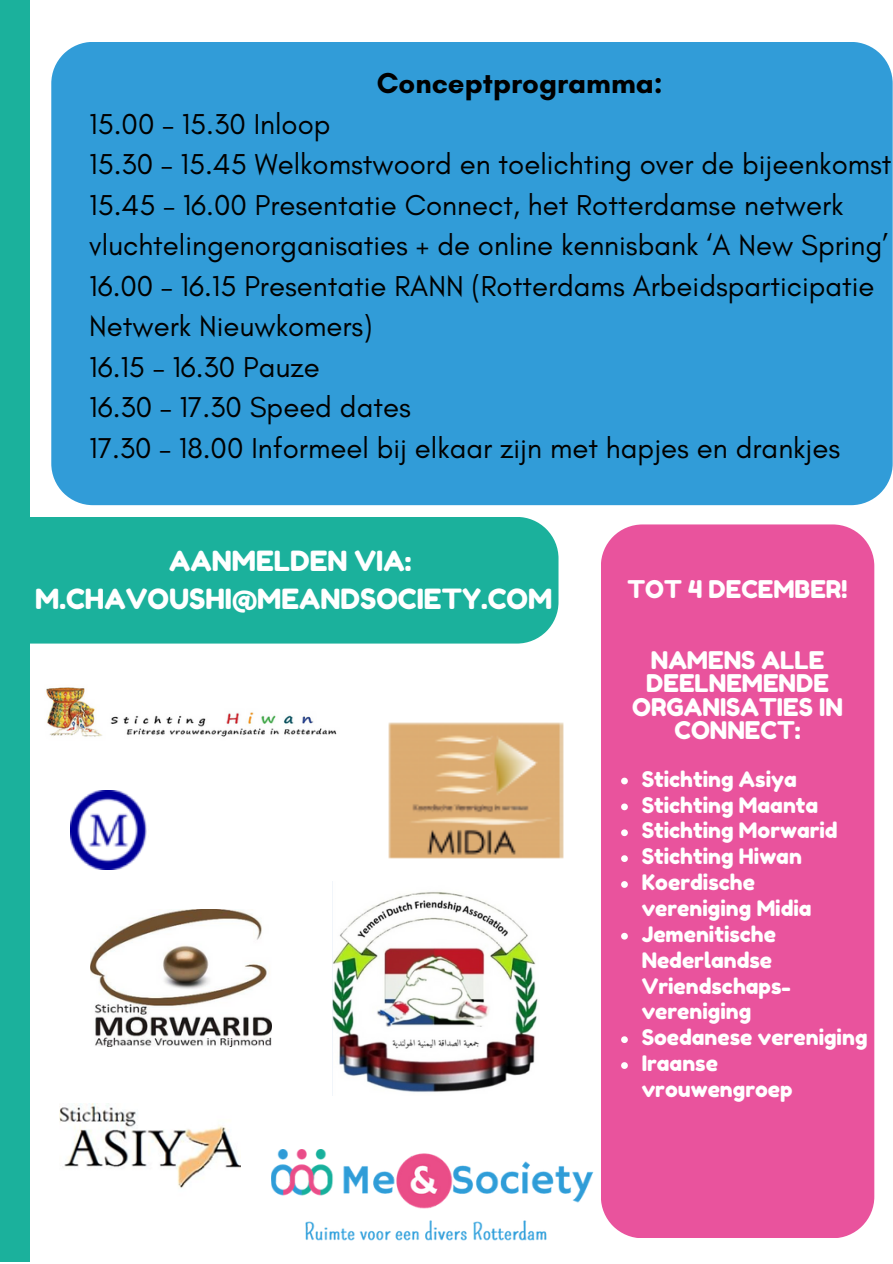
<style>
.page{position:relative;width:893px;height:1264px;background:#fff}
.page>*{position:absolute;margin:0;border:0;box-sizing:border-box;transform-origin:0 0}
.t1{font:29.25px/40.5px "Glacial Indifference";color:#000}
.t2{font:700 29.25px "Glacial Indifference";color:#000}
.t3{font:27.75px/38.2px "Fredoka One";color:#fff;text-align:center}
.t4{font:24.3px/23.5px "Fredoka One";color:#fff;text-align:center}
.t5{font:21.3px/25.8px "Fredoka One";color:#fff}
</style>
<div class="page">
<div style="left:29px;top:517px;width:529px;height:126px;background:#1bb19c"></div>
<div style="left:601px;top:524px;width:273px;height:714px;background:#e9539d"></div>
<svg style="left:621px;top:777px;width:6px;height:7px"></svg>
<svg style="left:621px;top:803px;width:6px;height:7px"></svg>
<svg style="left:621px;top:829px;width:6px;height:7px"></svg>
<svg style="left:621px;top:855px;width:6px;height:7px"></svg>
<svg style="left:621px;top:881px;width:6px;height:6px"></svg>
<svg style="left:621px;top:932px;width:6px;height:7px"></svg>
<svg style="left:621px;top:1036px;width:6px;height:7px"></svg>
<svg style="left:621px;top:1062px;width:6px;height:6px"></svg>
<div style="left:51px;top:42px;width:841px;height:463px;background:#319cd8"></div>
<img style="left:271px;top:1149px;width:323px;height:92px">
<div style="left:0;top:0;width:29px;height:1261px;background:#1bb19c"></div>
<img style="left:388px;top:722px;width:176px;height:137px">
<img style="left:46px;top:687px;width:291px;height:50px">
<img style="left:71px;top:790px;width:76px;height:79px">
<img style="left:91px;top:909px;width:181px;height:137px">
<img style="left:333px;top:892px;width:205px;height:200px">
<img style="left:60px;top:1103px;width:181px;height:85px">
<p class="t2" style="left:377px;top:65px;width:287px">Conceptprogramma:</p>
<p class="t1" style="left:89px;top:103px;width:803px">15.00 – 15.30 Inloop<br>15.30 – 15.45 Welkomstwoord en toelichting over de bijeenkomst 15.45 – 16.00 Presentatie Connect, het Rotterdamse netwerk vluchtelingenorganisaties + de online kennisbank ‘A New Spring’ 16.00 – 16.15 Presentatie RANN (Rotterdams Arbeidsparticipatie Netwerk Nieuwkomers)<br>16.15 – 16.30 Pauze<br>16.30 – 17.30 Speed dates<br>17.30 – 18.00 Informeel bij elkaar zijn met hapjes en drankjes</p>
<p class="t3" style="left:35px;top:542px;width:518px">AANMELDEN VIA:<br>M.CHAVOUSHI@MEANDSOCIETY.COM</p>
<p class="t4" style="left:627px;top:577px;width:222px">TOT 4 DECEMBER!</p>
<p class="t4" style="left:632px;top:648px;width:212px">NAMENS ALLE<br>DEELNEMENDE<br>ORGANISATIES IN<br>CONNECT:</p>
<p class="t5" style="left:641px;top:766px;width:227px">Stichting Asiya<br>Stichting Maanta<br>Stichting Morwarid<br>Stichting Hiwan<br>Koerdische vereniging Midia<br>Jemenitische<br>Nederlandse<br>Vriendschaps&shy;vereniging<br>Soedanese vereniging<br>Iraanse vrouwengroep</p>
</div>
